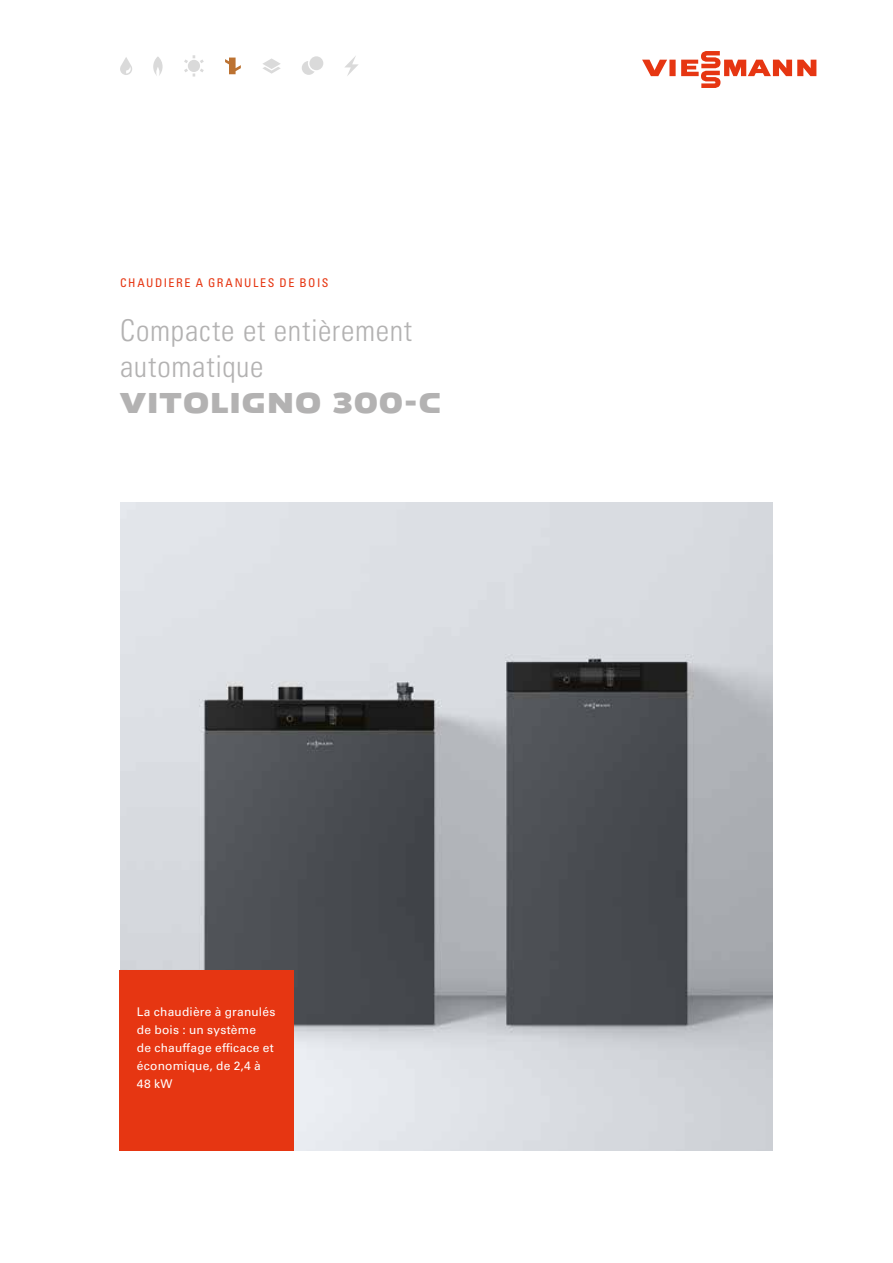
<style>
.page{position:relative;width:893px;height:1263px;background:#fff}
.page>*{position:absolute;margin:0;border:0;box-sizing:border-box;transform-origin:0 0}
.t1{font:30px/36px "Univers LTCYR 47 Light Cond";letter-spacing:.025em;color:#b3b2b2}
.t2{font:700 30px "Viessmann Wide";letter-spacing:.01em;color:#b3b2b2}
.t3{font:12px/18px "Univers LTCYR 55 Roman";letter-spacing:.02em;color:#fff}
.t4{font:condensed 12px "Univers LTCYR 57";letter-spacing:.125em;color:#e63612}
</style>
<div class="page">
<img style="left:120px;top:503px;width:653px;height:648px">
<svg style="left:642px;top:51px;width:174px;height:37px"></svg>
<div style="left:120px;top:971px;width:174px;height:180px;background:#e63612"></div>
<svg style="left:263px;top:58px;width:18px;height:16px"></svg>
<svg style="left:153px;top:56px;width:10px;height:20px"></svg>
<svg style="left:302px;top:56px;width:21px;height:19px"></svg>
<svg style="left:345px;top:56px;width:13px;height:20px"></svg>
<svg style="left:184px;top:55px;width:20px;height:22px"></svg>
<svg style="left:225px;top:58px;width:16px;height:16px"></svg>
<svg style="left:120px;top:57px;width:12px;height:18px"></svg>
<p class="t4" style="left:120px;top:275px;width:210px">CHAUDIERE A GRANULES DE BOIS</p>
<h1 class="t1" style="left:120px;top:310px;width:294px">Compacte et entièrement automatique</h1>
<h1 class="t2" style="left:120px;top:383px;width:322px">VITOLIGNO 300-C</h1>
<p class="t3" style="left:137px;top:1002px;width:140px">La chaudière à granulés de bois : un système<br>de chauffage efficace et économique, de 2,4 à<br>48 kW</p>
</div>
